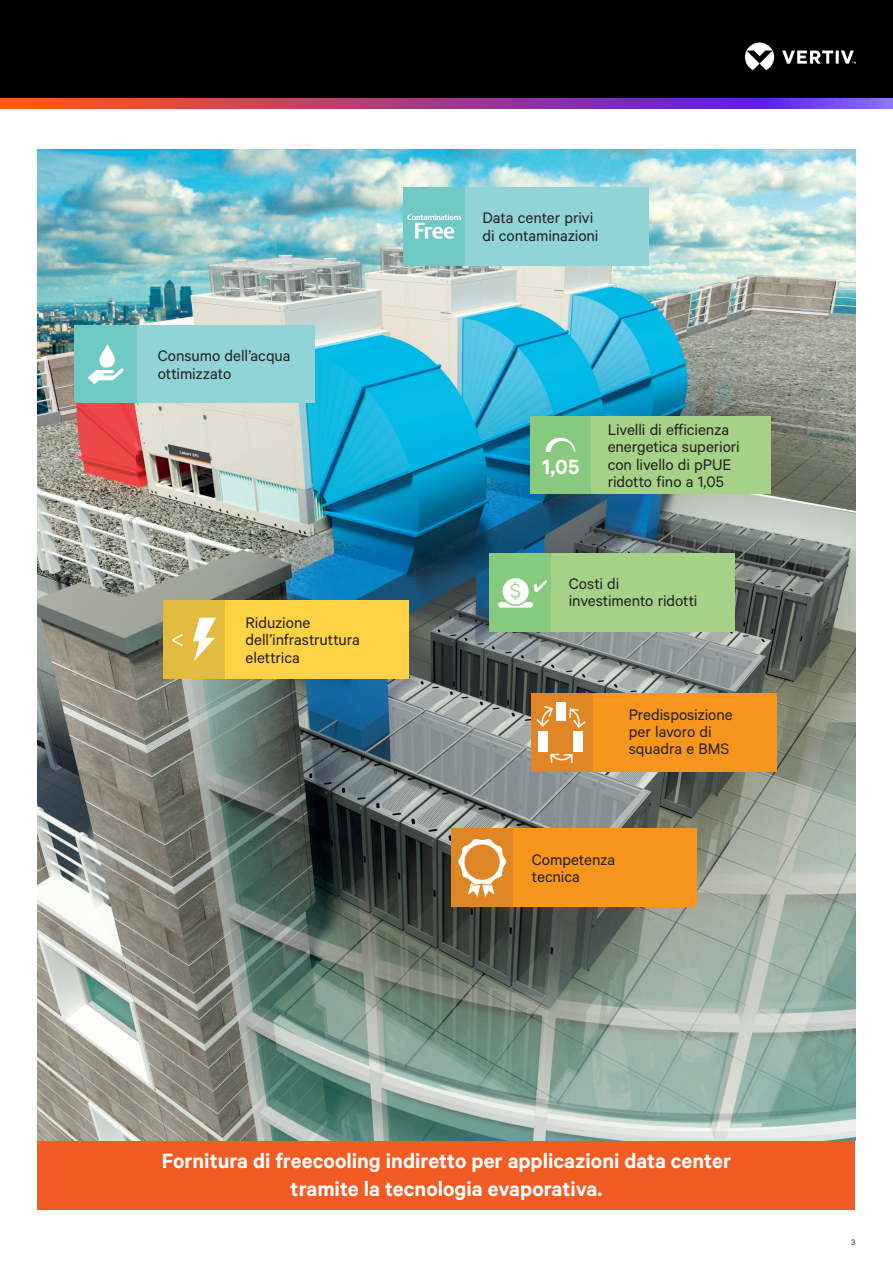
<style>
.page{position:relative;width:893px;height:1263px;background:#fff}
.page>*{position:absolute;margin:0;border:0;box-sizing:border-box;transform-origin:0 0}
.t1{font:300 37.2px "Calibre";color:#fff}
.t2{font:300 23.4px "Calibre";color:#87c97e}
.Orange_Box_Heading{font:600 23.25px/27.9px "Calibre";color:#fff;text-align:center}
.Vertiv_Orange_Main_H{font:600 23.25px "Calibre";color:#fff}
.Vertiv_Heading{font:17.25px/17.2px "Calibre";letter-spacing:-.005em;color:#231f20}
.t3{font:9px "Calibre";color:#231f20}
</style>
<div class="page">
<div style="left:0;top:0;width:893px;height:108px;background:#000"></div>
<svg style="left:745px;top:43px;width:111px;height:27px"></svg>
<svg style="left:0;top:98px;width:893px;height:11px;background:#a83e89"></svg>
<div style="left:38px;top:1140px;width:817px;height:69px;background:#f15b24"></div>
<img style="left:38px;top:149px;width:817px;height:991px">
<div style="left:75px;top:325px;width:63px;height:78px;background:#71c9c6"></div>
<svg style="left:88px;top:344px;width:36px;height:40px"></svg>
<div style="left:138px;top:325px;width:177px;height:78px;background:#90d4d8"></div>
<div style="left:533px;top:417px;width:238px;height:77px;background:#a5d287"></div>
<div style="left:531px;top:417px;width:60px;height:77px;background:#87c97e"></div>
<svg style="left:546px;top:438px;width:29px;height:14px"></svg>
<div style="left:164px;top:600px;width:61px;height:79px;background:#e3bc3f"></div>
<div style="left:225px;top:600px;width:184px;height:79px;background:#ffd345"></div>
<svg style="left:193px;top:618px;width:23px;height:43px"></svg>
<div style="left:453px;top:828px;width:243px;height:79px;background:#f7951d"></div>
<div style="left:451px;top:828px;width:62px;height:79px;background:#df8626"></div>
<svg style="left:457px;top:838px;width:50px;height:59px"></svg>
<div style="left:406px;top:187px;width:243px;height:79px;background:#90d4d8"></div>
<div style="left:404px;top:187px;width:61px;height:79px;background:#71c9c6"></div>
<svg style="left:407px;top:214px;width:54px;height:25px"></svg>
<div style="left:491px;top:553px;width:243px;height:78px;background:#a5d287"></div>
<div style="left:489px;top:553px;width:62px;height:78px;background:#87c97e"></div>
<div style="left:501px;top:602px;width:29px;height:6px;background:#fff"></div>
<div style="left:502px;top:577px;width:27px;height:28px;background:#fff;border-radius:50%"></div>
<div style="left:501px;top:577px;width:29px;height:29px;border:2px solid #87c97e;border-radius:50%"></div>
<svg style="left:534px;top:580px;width:13px;height:12px"></svg>
<div style="left:533px;top:693px;width:243px;height:79px;background:#f7951d"></div>
<div style="left:531px;top:693px;width:62px;height:79px;background:#df8626"></div>
<div style="left:556px;top:702px;width:10px;height:19px;background:#fff"></div>
<div style="left:574px;top:731px;width:9px;height:21px;background:#fff"></div>
<div style="left:538px;top:731px;width:9px;height:21px;background:#fff"></div>
<svg style="left:569px;top:708px;width:17px;height:20px"></svg>
<svg style="left:536px;top:705px;width:17px;height:22px"></svg>
<svg style="left:550px;top:753px;width:23px;height:10px"></svg>
<p class="Vertiv_Heading" style="left:158px;top:347px;width:134px">Consumo dell’acqua ottimizzato</p>
<p class="t1" style="left:171px;top:618px;width:16px">&lt;</p>
<p class="Vertiv_Heading" style="left:246px;top:613px;width:116px">Riduzione dell’infrastruttura elettrica</p>
<p class="Vertiv_Heading" style="left:483px;top:209px;width:117px">Data center privi di contaminazioni</p>
<p class="Vertiv_Orange_Main_H" style="left:542px;top:453px;width:39px">1,05</p>
<p class="Vertiv_Heading" style="left:608px;top:421px;width:134px">Livelli di efficienza energetica superiori con livello di pPUE ridotto fino a 1,05</p>
<p class="t2" style="left:510px;top:577px;width:12px">$</p>
<p class="Vertiv_Heading" style="left:569px;top:574px;width:130px">Costi di investimento ridotti</p>
<p class="Vertiv_Heading" style="left:629px;top:705px;width:105px">Predisposizione per lavoro di squadra e BMS</p>
<p class="Vertiv_Heading" style="left:532px;top:850px;width:85px">Competenza tecnica</p>
<p class="Orange_Box_Heading" style="left:162px;top:1146px;width:571px">Fornitura di freecooling indiretto per applicazioni data center tramite la tecnologia evaporativa.</p>
<p class="t3" style="left:851px;top:1236px;width:6px">3</p>
</div>
